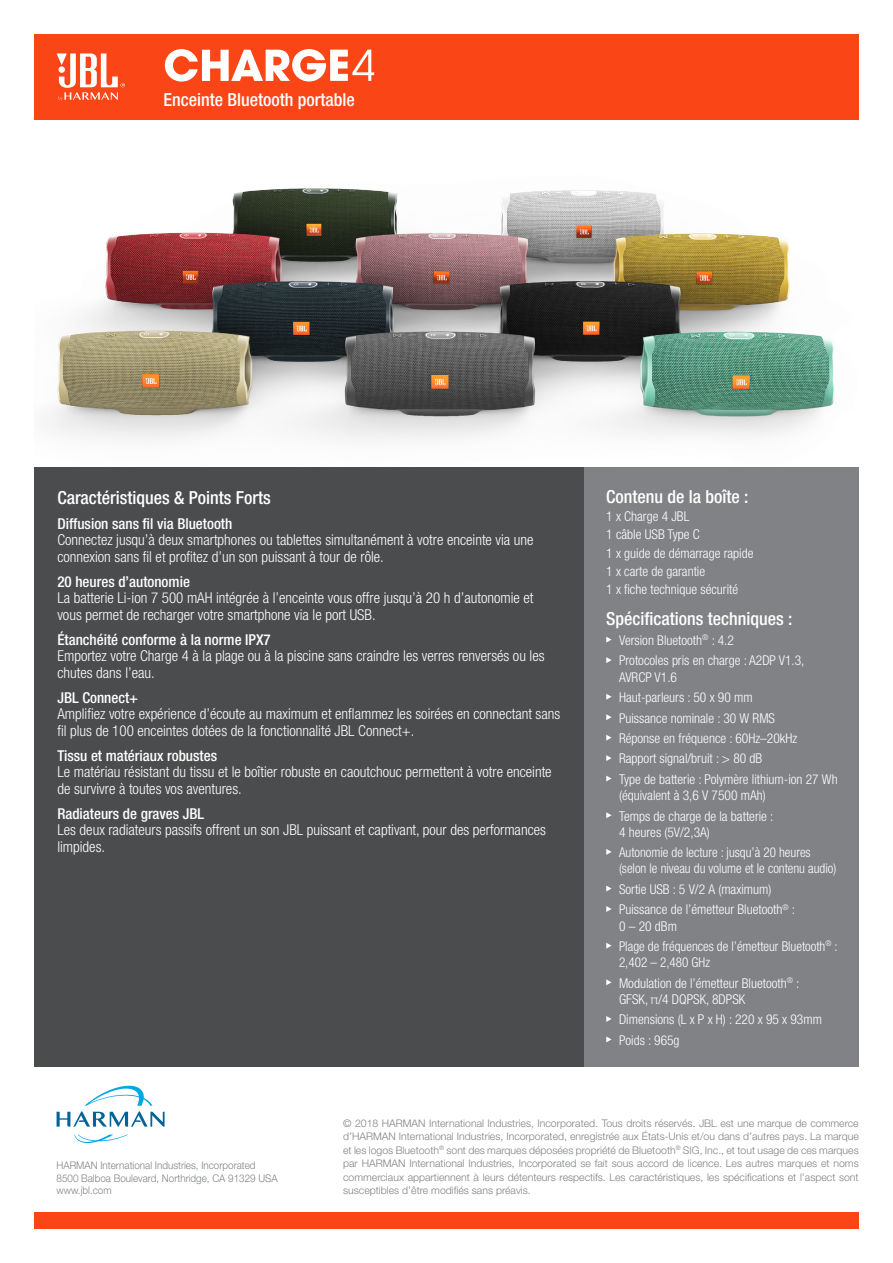
<style>
.page{position:relative;width:893px;height:1263px;background:#fff}
.page>*{position:absolute;margin:0;border:0;box-sizing:border-box;transform-origin:0 0}
.t1{font:500 condensed 18px "Helvetica Neue LT Pro";color:#fff}
.t2{font:300 condensed 15px/16.5px "Helvetica Neue LT Pro";color:#fff}
.t3{font:500 condensed 15px "Helvetica Neue LT Pro";color:#fff}
.t4{font:300 condensed 13.5px/16.2px "Helvetica Neue LT Pro";color:#fff}
.t5{font:300 10.5px/13.5px "Helvetica Neue LT Pro";color:#808285;text-align:justify}
.t6{font:300 10.5px "Helvetica Neue LT Pro";color:#808285;scale:.94 1}
</style>
<div class="page">
<img style="left:34px;top:119px;width:825px;height:320px">
<div style="left:34px;top:34px;width:825px;height:85px;background:#fa4616"></div>
<div style="left:34px;top:1213px;width:825px;height:16px;background:#fa4616"></div>
<svg style="left:57px;top:53px;width:68px;height:48px"></svg>
<svg style="left:74px;top:1134px;width:54px;height:9px"></svg>
<svg style="left:57px;top:1085px;width:108px;height:42px"></svg>
<div style="left:584px;top:467px;width:275px;height:600px;background:#808285"></div>
<svg style="left:606px;top:637px;width:6px;height:6px"></svg>
<svg style="left:606px;top:657px;width:6px;height:6px"></svg>
<svg style="left:606px;top:694px;width:6px;height:6px"></svg>
<svg style="left:606px;top:714px;width:6px;height:6px"></svg>
<svg style="left:606px;top:735px;width:6px;height:6px"></svg>
<svg style="left:606px;top:755px;width:6px;height:6px"></svg>
<svg style="left:606px;top:776px;width:6px;height:5px"></svg>
<svg style="left:606px;top:812px;width:6px;height:6px"></svg>
<svg style="left:606px;top:849px;width:6px;height:6px"></svg>
<svg style="left:606px;top:885px;width:6px;height:6px"></svg>
<svg style="left:606px;top:906px;width:6px;height:6px"></svg>
<svg style="left:606px;top:943px;width:6px;height:5px"></svg>
<svg style="left:606px;top:979px;width:6px;height:6px"></svg>
<svg style="left:606px;top:1016px;width:6px;height:6px"></svg>
<svg style="left:606px;top:1036px;width:6px;height:6px"></svg>
<div style="left:34px;top:467px;width:550px;height:600px;background:#4b4c4d"></div>
<svg style="left:165px;top:49px;width:209px;height:33px"></svg>
<p class="t1" style="left:163px;top:89px;width:193px">Enceinte Bluetooth portable</p>
<p class="t1" style="left:57px;top:486px;width:215px">Caractéristiques &amp; Points Forts</p>
<p class="t3" style="left:57px;top:514px;width:176px">Diffusion sans fil via Bluetooth</p>
<p class="t2" style="left:57px;top:531px;width:478px">Connectez jusqu’à deux smartphones ou tablettes simultanément à votre enceinte via une connexion sans fil et profitez d’un son puissant à tour de rôle.</p>
<p class="t3" style="left:57px;top:572px;width:134px">20 heures d’autonomie</p>
<p class="t2" style="left:57px;top:589px;width:478px">La batterie Li-ion 7 500 mAH intégrée à l’enceinte vous offre jusqu’à 20 h d’autonomie et vous permet de recharger votre smartphone via le port USB.</p>
<p class="t3" style="left:57px;top:630px;width:215px">Étanchéité conforme à la norme IPX7</p>
<p class="t2" style="left:57px;top:647px;width:489px">Emportez votre Charge 4 à la plage ou à la piscine sans craindre les verres renversés ou les chutes dans l’eau.</p>
<p class="t3" style="left:57px;top:688px;width:82px">JBL Connect+</p>
<p class="t2" style="left:57px;top:705px;width:504px">Amplifiez votre expérience d’écoute au maximum et enflammez les soirées en connectant sans fil plus de 100 enceintes dotées de la fonctionnalité JBL Connect+.</p>
<p class="t3" style="left:57px;top:746px;width:161px">Tissu et matériaux robustes</p>
<p class="t2" style="left:57px;top:763px;width:496px">Le matériau résistant du tissu et le boîtier robuste en caoutchouc permettent à votre enceinte de survivre à toutes vos aventures.</p>
<p class="t3" style="left:57px;top:804px;width:148px">Radiateurs de graves JBL</p>
<p class="t2" style="left:57px;top:821px;width:490px">Les deux radiateurs passifs offrent un son JBL puissant et captivant, pour des performances limpides.</p>
<p class="t1" style="left:606px;top:486px;width:144px">Contenu de la boîte :</p>
<p class="t4" style="left:606px;top:508px;width:85px">1 x Charge 4 JBL</p>
<p class="t4" style="left:606px;top:526px;width:95px">1 câble USB Type C</p>
<p class="t4" style="left:606px;top:545px;width:149px">1 x guide de démarrage rapide</p>
<p class="t4" style="left:606px;top:563px;width:100px">1 x carte de garantie</p>
<p class="t4" style="left:606px;top:581px;width:133px">1 x fiche technique sécurité</p>
<p class="t1" style="left:606px;top:607px;width:188px">Spécifications techniques :</p>
<p class="t4" style="left:619px;top:632px;width:116px">Version Bluetooth<sup>®</sup> : 4.2</p>
<p class="t4" style="left:619px;top:652px;width:187px">Protocoles pris en charge : A2DP V1.3,<br>AVRCP V1.6</p>
<p class="t4" style="left:619px;top:689px;width:135px">Haut-parleurs : 50 x 90 mm</p>
<p class="t4" style="left:619px;top:709px;width:158px">Puissance nominale : 30 W RMS</p>
<p class="t4" style="left:619px;top:730px;width:180px">Réponse en fréquence : 60Hz–20kHz</p>
<p class="t4" style="left:619px;top:750px;width:145px">Rapport signal/bruit : &gt; 80 dB</p>
<p class="t4" style="left:619px;top:771px;width:220px">Type de batterie : Polymère lithium-ion 27 Wh (équivalent à 3,6 V 7500 mAh)</p>
<p class="t4" style="left:619px;top:807px;width:156px">Temps de charge de la batterie :<br>4 heures (5V/2,3A)</p>
<p class="t4" style="left:619px;top:844px;width:219px">Autonomie de lecture : jusqu’à 20 heures (selon le niveau du volume et le contenu audio)</p>
<p class="t4" style="left:619px;top:881px;width:154px">Sortie USB : 5 V/2 A (maximum)</p>
<p class="t4" style="left:619px;top:901px;width:178px">Puissance de l’émetteur Bluetooth<sup>®</sup> :<br>0 – 20 dBm</p>
<p class="t4" style="left:619px;top:938px;width:220px">Plage de fréquences de l’émetteur Bluetooth<sup>®</sup> :<br>2,402 – 2,480 GHz</p>
<p class="t4" style="left:619px;top:975px;width:182px">Modulation de l’émetteur Bluetooth<sup>®</sup> :<br>GFSK, π/4 DQPSK, 8DPSK</p>
<p class="t4" style="left:619px;top:1011px;width:204px">Dimensions (L x P x H) : 220 x 95 x 93mm</p>
<p class="t4" style="left:619px;top:1032px;width:62px">Poids : 965g</p>
<p class="t6" style="left:57px;top:1159px;width:213px">HARMAN International Industries, Incorporated</p>
<p class="t6" style="left:57px;top:1171px;width:237px">8500 Balboa Boulevard, Northridge, CA 91329 USA</p>
<p class="t6" style="left:57px;top:1184px;width:60px">www.jbl.com</p>
<p class="t5" style="left:343px;top:1116px;width:517px">© 2018 HARMAN International Industries, Incorporated. Tous droits réservés. JBL est une marque de commerce d’HARMAN International Industries, Incorporated, enregistrée aux États-Unis et/ou dans d’autres pays. La marque et les logos Bluetooth<sup>®</sup> sont des marques déposées propriété de Bluetooth<sup>®</sup> SIG, Inc., et tout usage de ces marques par HARMAN International Industries, Incorporated se fait sous accord de licence. Les autres marques et noms commerciaux appartiennent à leurs détenteurs respectifs. Les caractéristiques, les spécifications et l’aspect sont susceptibles d’être modifiés sans préavis.</p>
</div>
